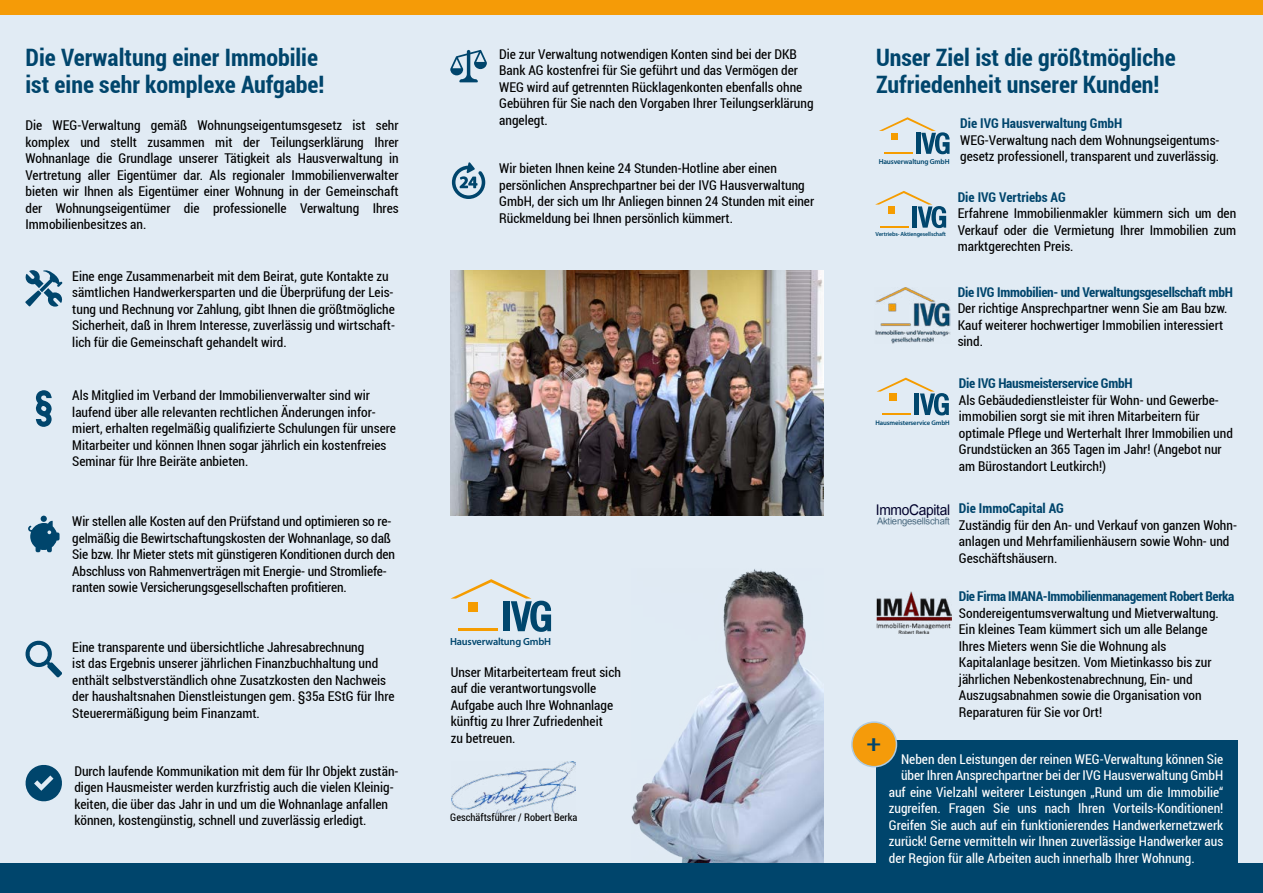
<style>
.page{position:relative;width:1263px;height:893px;background:#e1ebf4}
.page>*{position:absolute;margin:0;border:0;box-sizing:border-box;transform-origin:0 0}
.t1{font:25.5px "Roboto Condensed";color:#00456c;scale:1.16 1}
.t2{font:700 24px/27px "Roboto Condensed";color:#00456c}
.t3{font:16.5px "Simplified Arabic";letter-spacing:-.02em;color:#00002b;scale:.93 1}
.t4{font:13.5px/16.5px "Roboto Condensed";color:#000}
.t5{font:13.5px "Roboto Condensed";color:#fff}
.t6{font:700 13.5px "Roboto Condensed";letter-spacing:-.02em;color:#00456c}
.t7{font:700 13.5px "Roboto Condensed";color:#00456c}
.t8{font:10.65px "Simplified Arabic";letter-spacing:-.02em;color:#47677d}
.t9{font:10.5px "Roboto Condensed";color:#000}
.t10{font:600 10.35px "Myriad Pro";letter-spacing:-.02em;color:#00466d}
.t11{font:600 7.2px "Myriad Pro";letter-spacing:-.02em;color:#00466d}
.t12{font:600 6.75px "Myriad Pro";letter-spacing:-.02em;color:#00466d}
.t13{font:600 5.85px "Myriad Pro";letter-spacing:-.02em;color:#00466d}
</style>
<div class="page">
<img style="left:631px;top:569px;width:193px;height:295px">
<img style="left:451px;top:270px;width:373px;height:246px">
<div style="left:0;top:0;width:1263px;height:15px;background:#f59b07"></div>
<svg style="left:26px;top:270px;width:36px;height:37px"></svg>
<svg style="left:450px;top:50px;width:37px;height:32px"></svg>
<svg style="left:36px;top:390px;width:16px;height:37px"></svg>
<svg style="left:452px;top:162px;width:33px;height:37px"></svg>
<svg style="left:28px;top:516px;width:32px;height:36px"></svg>
<svg style="left:26px;top:641px;width:36px;height:36px"></svg>
<svg style="left:26px;top:765px;width:36px;height:36px"></svg>
<img style="left:451px;top:761px;width:125px;height:53px">
<div style="left:0;top:864px;width:1263px;height:29px;background:#00456c"></div>
<svg style="left:875px;top:191px;width:71px;height:37px"></svg>
<svg style="left:879px;top:117px;width:70px;height:37px"></svg>
<img style="left:875px;top:287px;width:75px;height:56px">
<svg style="left:877px;top:378px;width:72px;height:37px"></svg>
<img style="left:876px;top:591px;width:75px;height:42px">
<svg style="left:450px;top:579px;width:101px;height:53px"></svg>
<div style="left:876px;top:740px;width:361px;height:135px;background:#00456c"></div>
<div style="left:852px;top:722px;width:44px;height:45px;background:#f59b0a;border-radius:50%"></div>
<div style="left:851px;top:721px;width:46px;height:46px;border:2px solid #afcbe0;border-radius:50%"></div>
<h2 class="t2" style="left:26px;top:44px;width:300px">Die Verwaltung einer Immobilie ist eine sehr komplexe Aufgabe!</h2>
<h2 class="t2" style="left:876px;top:44px;width:301px">Unser Ziel ist die größtmögliche<br>Zufriedenheit unserer Kunden!</h2>
<p class="t4" style="left:26px;top:117px;width:375px;text-align:justify">Die WEG-Verwaltung gemäß Wohnungseigentumsgesetz ist sehr komplex und stellt zusammen mit der Teilungserklärung Ihrer Wohnanlage die Grundlage unserer Tätigkeit als Hausverwaltung in Vertretung aller Eigentümer dar. Als regionaler Immobilienverwalter bieten wir Ihnen als Eigentümer einer Wohnung in der Gemeinschaft der Wohnungseigentümer die professionelle Verwaltung Ihres Immobilienbesitzes an.</p>
<p class="t4" style="left:499px;top:46px;width:316px">Die zur Verwaltung notwendigen Konten sind bei der DKB Bank AG kostenfrei für Sie geführt und das Vermögen der WEG wird auf getrennten Rücklagenkonten ebenfalls ohne Gebühren für Sie nach den Vorgaben Ihrer Teilungserklärung angelegt.</p>
<p class="t7" style="left:960px;top:115px;width:164px">Die IVG Hausverwaltung GmbH</p>
<p class="t4" style="left:960px;top:132px;width:261px">WEG-Verwaltung nach dem Wohnungseigentums&shy;gesetz professionell, transparent und zuverlässig.</p>
<p class="t11" style="left:879px;top:157px;width:72px">Hausverwaltung GmbH</p>
<p class="t4" style="left:499px;top:160px;width:317px">Wir bieten Ihnen keine 24 Stunden-Hotline aber einen persönlichen Ansprechpartner bei der IVG Hausverwaltung GmbH, der sich um Ihr Anliegen binnen 24 Stunden mit einer Rückmeldung bei Ihnen persönlich kümmert.</p>
<p class="t7" style="left:958px;top:189px;width:110px">Die IVG Vertriebs AG</p>
<p class="t4" style="left:958px;top:205px;width:280px;text-align:justify">Erfahrene Immobilienmakler kümmern sich um den Verkauf oder die Vermietung Ihrer Immobilien zum marktgerechten Preis.</p>
<p class="t13" style="left:875px;top:231px;width:72px">Vertriebs- Aktiengesellschaft</p>
<p class="t4" style="left:72px;top:268px;width:324px">Eine enge Zusammenarbeit mit dem Beirat, gute Kontakte zu sämtlichen Handwerkersparten und die Überprüfung der Leis&shy;tung und Rechnung vor Zahlung, gibt Ihnen die größtmögliche Sicherheit, daß in Ihrem Interesse, zuverlässig und wirtschaft&shy;lich für die Gemeinschaft gehandelt wird.</p>
<p class="t4" style="left:72px;top:387px;width:325px">Als Mitglied im Verband der Immobilienverwalter sind wir laufend über alle relevanten rechtlichen Änderungen infor&shy;miert, erhalten regelmäßig qualifizierte Schulungen für unsere Mitarbeiter und können Ihnen sogar jährlich ein kostenfreies Seminar für Ihre Beiräte anbieten.</p>
<p class="t4" style="left:72px;top:513px;width:324px">Wir stellen alle Kosten auf den Prüfstand und optimieren so re&shy;gelmäßig die Bewirtschaftungskosten der Wohnanlage, so daß Sie bzw. Ihr Mieter stets mit günstigeren Konditionen durch den Abschluss von Rahmenverträgen mit Energie- und Stromliefe&shy;ranten sowie Versicherungsgesellschaften profitieren.</p>
<p class="t4" style="left:72px;top:639px;width:324px">Eine transparente und übersichtliche Jahresabrechnung<br>ist das Ergebnis unserer jährlichen Finanzbuchhaltung und enthält selbstverständlich ohne Zusatzkosten den Nachweis der haushaltsnahen Dienstleistungen gem. §35a EStG für Ihre Steuerermäßigung beim Finanzamt.</p>
<p class="t4" style="left:74px;top:763px;width:325px">Durch laufende Kommunikation mit dem für Ihr Objekt zustän&shy;digen Hausmeister werden kurzfristig auch die vielen Kleinig&shy;keiten, die über das Jahr in und um die Wohnanlage anfallen können, kostengünstig, schnell und zuverlässig erledigt.</p>
<p class="t10" style="left:450px;top:635px;width:103px">Hausverwaltung GmbH</p>
<p class="t4" style="left:451px;top:664px;width:172px">Unser Mitarbeiterteam freut sich auf die verantwortungsvolle<br>Aufgabe auch Ihre Wohnanlage künftig zu Ihrer Zufriedenheit<br>zu betreuen.</p>
<p class="t9" style="left:450px;top:812px;width:129px">Geschäftsführer / Robert Berka</p>
<p class="t12" style="left:875px;top:418px;width:76px">Hausmeisterservice GmbH</p>
<p class="t6" style="left:958px;top:284px;width:277px">Die IVG Immobilien- und Verwaltungsgesellschaft mbH</p>
<p class="t4" style="left:958px;top:300px;width:271px">Der richtige Ansprechpartner wenn Sie am Bau bzw.<br>Kauf weiterer hochwertiger Immobilien interessiert sind.</p>
<p class="t6" style="left:959px;top:376px;width:175px">Die IVG Hausmeisterservice GmbH</p>
<p class="t4" style="left:959px;top:392px;width:276px">Als Gebäudedienstleister für Wohn- und Gewerbe&shy;immobilien sorgt sie mit ihren Mitarbeitern für optimale Pflege und Werterhalt Ihrer Immobilien und Grundstücken an 365 Tagen im Jahr! (Angebot nur am Bürostandort Leutkirch!)</p>
<p class="t3" style="left:876px;top:497px;width:81px">ImmoCapital</p>
<p class="t8" style="left:877px;top:512px;width:74px">Aktiengesellschaft</p>
<p class="t7" style="left:959px;top:500px;width:107px">Die ImmoCapital AG</p>
<p class="t4" style="left:959px;top:517px;width:280px">Zuständig für den An- und Verkauf von ganzen Wohn&shy;anlagen und Mehrfamilienhäusern sowie Wohn- und<br>Geschäftshäusern.</p>
<h1 class="t1" style="left:866px;top:729px;width:14px">+</h1>
<p class="t6" style="left:959px;top:589px;width:277px">Die Firma IMANA-Immobilienmanagement Robert Berka</p>
<p class="t4" style="left:959px;top:605px;width:261px">Sondereigentumsverwaltung und Mietverwaltung.<br>Ein kleines Team kümmert sich um alle Belange Ihres Mieters wenn Sie die Wohnung als Kapitalanlage besitzen. Vom Mietinkasso bis zur jährlichen Nebenkostenabrechnung, Ein- und Auszugsabnahmen sowie die Organisation von Reparaturen für Sie vor Ort!</p>
<p class="t5" style="left:901px;top:751px;width:324px">Neben den Leistungen der reinen WEG-Verwaltung können Sie</p>
<p class="t5" style="left:901px;top:767px;width:324px">über Ihren Ansprechpartner bei der IVG Hausverwaltung GmbH</p>
<p class="t5" style="left:889px;top:784px;width:336px">auf eine Vielzahl weiterer Leistungen „Rund um die Immobilie“</p>
<p class="t5" style="left:889px;top:800px;width:336px">zugreifen. Fragen Sie uns nach Ihren Vorteils-Konditionen!</p>
<p class="t5" style="left:889px;top:817px;width:336px">Greifen Sie auch auf ein funktionierendes Handwerkernetzwerk</p>
<p class="t5" style="left:889px;top:833px;width:336px">zurück! Gerne vermitteln wir Ihnen zuverlässige Handwerker aus</p>
<p class="t5" style="left:889px;top:850px;width:307px">der Region für alle Arbeiten auch innerhalb Ihrer Wohnung.</p>
</div>
